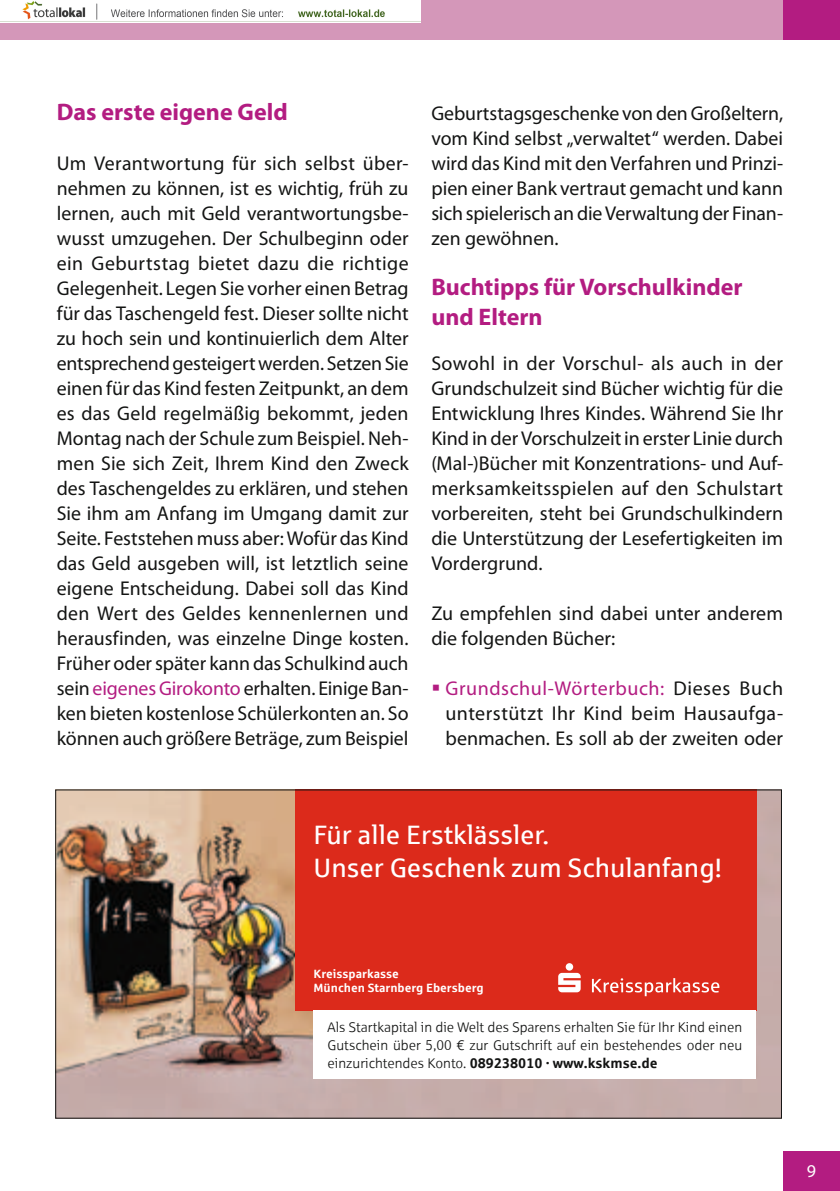
<style>
.page{position:relative;width:840px;height:1191px;background:#fff}
.page>*{position:absolute;margin:0;border:0;box-sizing:border-box;transform-origin:0 0}
.t1{font:26.6px/32px "Sparkasse Rg";color:#fff}
.t2{font:700 24px/30px "Myriad Pro";color:#b31c81}
.t3{font:20px/25px "Myriad Pro";color:#131413;text-align:justify}
.t4{font:18px "Myriad Pro";color:#fff}
.t5{font:14px/18px "Sparkasse Lt";color:#131413}
.t6{font:700 14px "Sparkasse Rg";color:#131413}
.t7{font:700 12px/14.4px "Sparkasse Rg";color:#fff}
.s1{color:#b31c81}
.s2{font-family:"Sparkasse Lt";font-weight:400}
</style>
<div class="page">
<div style="left:782px;top:1151px;width:57px;height:40px;background:#b31c81"></div>
<div style="left:0;top:0;width:839px;height:40px;background:#d497b9"></div>
<div style="left:782px;top:0;width:57px;height:40px;background:#b31c81"></div>
<img style="left:57px;top:791px;width:722px;height:325px">
<div style="left:295px;top:789px;width:460px;height:221px;background:#dc2a1b"></div>
<svg style="left:591px;top:978px;width:128px;height:18px"></svg>
<svg style="left:558px;top:963px;width:22px;height:29px"></svg>
<div style="left:313px;top:1010px;width:442px;height:68px;background:#fff"></div>
<img style="left:0;top:0;width:420px;height:22px">
<p class="t2" style="left:57px;top:96px;width:232px">Das erste eigene Geld</p>
<p class="t3" style="left:57px;top:150px;width:353px">Um Verantwortung für sich selbst über&shy;nehmen zu können, ist es wichtig, früh zu lernen, auch mit Geld verantwortungsbe&shy;wusst umzugehen. Der Schulbeginn oder ein Geburtstag bietet dazu die richtige Gelegenheit. Legen Sie vorher einen Betrag für das Taschengeld fest. Dieser sollte nicht zu hoch sein und kontinuierlich dem Alter entsprechend gesteigert werden. Setzen Sie einen für das Kind festen Zeitpunkt, an dem es das Geld regelmäßig bekommt, jeden Montag nach der Schule zum Beispiel. Neh&shy;men Sie sich Zeit, Ihrem Kind den Zweck des Taschengeldes zu erklären, und stehen Sie ihm am Anfang im Umgang damit zur Seite. Feststehen muss aber: Wofür das Kind das Geld ausgeben will, ist letztlich seine eigene Entscheidung. Dabei soll das Kind den Wert des Geldes kennenlernen und herausfinden, was einzelne Dinge kosten.<br>Früher oder später kann das Schulkind auch sein <span class="s1">eigenes Girokonto</span> erhalten. Einige Ban&shy;ken bieten kostenlose Schülerkonten an. So können auch größere Beträge, zum Beispiel</p>
<p class="t3" style="left:431px;top:100px;width:353px">Geburtstagsgeschenke von den Großeltern, vom Kind selbst „verwaltet“ werden. Dabei wird das Kind mit den Verfahren und Prinzi&shy;pien einer Bank vertraut gemacht und kann sich spielerisch an die Verwaltung der Finan&shy;zen gewöhnen.</p>
<p class="t2" style="left:431px;top:271px;width:312px">Buchtipps für Vorschulkinder und Eltern</p>
<p class="t3" style="left:431px;top:350px;width:353px">Sowohl in der Vorschul- als auch in der Grundschulzeit sind Bücher wichtig für die Entwicklung Ihres Kindes. Während Sie Ihr Kind in der Vorschulzeit in erster Linie durch (Mal-)Bücher mit Konzentrations- und Auf&shy;merksamkeitsspielen auf den Schulstart vorbereiten, steht bei Grundschulkindern die Unterstützung der Lesefertigkeiten im Vordergrund.</p>
<p class="t3" style="left:431px;top:600px;width:353px">Zu empfehlen sind dabei unter anderem die folgenden Bücher:</p>
<p class="t3" style="left:445px;top:675px;width:339px"><span class="s1">Grundschul-Wörterbuch:</span> Dieses Buch unterstützt Ihr Kind beim Hausaufga&shy;benmachen. Es soll ab der zweiten oder</p>
<h1 class="t1" style="left:313px;top:818px;width:409px">Für alle Erstklässler.<br>Unser Geschenk zum Schulanfang!</h1>
<p class="t7" style="left:313px;top:966px;width:171px">Kreissparkasse<br>München Starnberg Ebersberg</p>
<p class="t5" style="left:327px;top:1017px;width:416px">Als Startkapital in die Welt des Sparens erhalten Sie für Ihr Kind einen<br>Gutschein über 5,00 € zur Gutschrift auf ein bestehendes oder neu</p>
<p class="t6" style="left:327px;top:1054px;width:331px"><span class="s2">einzurichtendes Konto.</span> 089238010 · www.kskmse.de</p>
<p class="t4" style="left:806px;top:1160px;width:11px">9</p>
</div>
